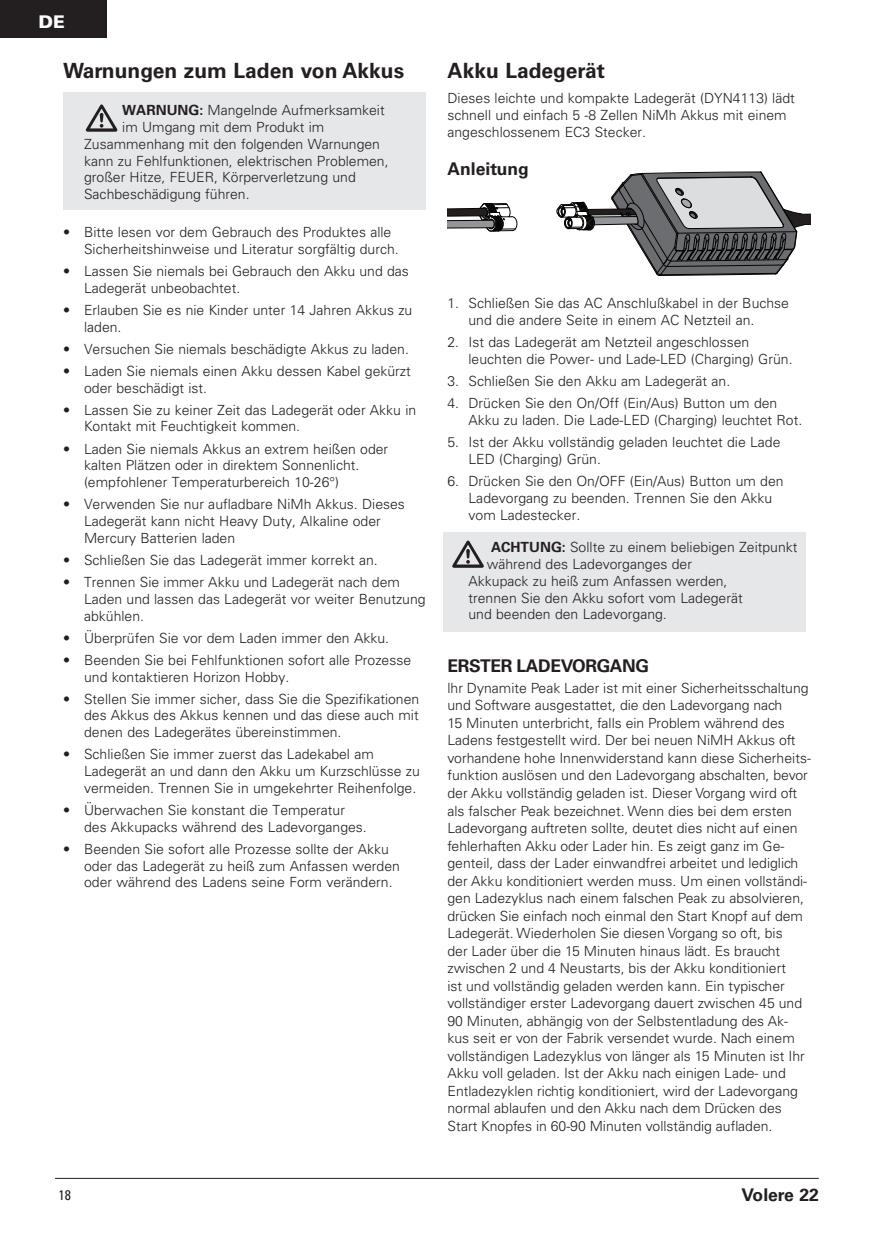
<style>
.page{position:relative;width:874px;height:1241px;background:#fff}
.page>*{position:absolute;margin:0;border:0;box-sizing:border-box;transform-origin:0 0}
.t1{font:700 21px "Univers LT Std";color:#231f20}
.t2{font:700 17.5px "Univers LT Std";color:#231f20}
.t3{font:900 17.5px "Univers LT Std";color:#fff}
.t4{font:300 14px/16.8px "Univers LT Std";color:#231f20}
.t5{font:condensed 14px "Univers LT Std";color:#231f20}
.s1{font-weight:700}
</style>
<div class="page">
<hr style="left:55px;top:1177px;width:763px;height:1px;background:#231f20">
<div style="left:0;top:0;width:106px;height:38px;background:#231f20"></div>
<div style="left:443px;top:531px;width:362px;height:100px;background:#e6e7e9"></div>
<div style="left:63px;top:93px;width:362px;height:117px;background:#e6e7e9"></div>
<svg style="left:447px;top:203px;width:70px;height:29px"></svg>
<svg style="left:556px;top:171px;width:254px;height:105px"></svg>
<svg style="left:452px;top:540px;width:31px;height:27px"></svg>
<svg style="left:86px;top:104px;width:31px;height:28px"></svg>
<p class="t3" style="left:38px;top:10px;width:28px">DE</p>
<h1 class="t1" style="left:63px;top:59px;width:342px">Warnungen zum Laden von Akkus</h1>
<p class="t4" style="left:122px;top:102px;width:264px"><span class="s1">WARNUNG:</span> Mangelnde Aufmerksamkeit</p>
<p class="t4" style="left:122px;top:119px;width:203px">im Umgang mit dem Produkt im</p>
<p class="t4" style="left:84px;top:135px;width:297px">Zusammenhang mit den folgenden Warnungen</p>
<p class="t4" style="left:84px;top:152px;width:306px">kann zu Fehlfunktionen, elektrischen Problemen,</p>
<p class="t4" style="left:84px;top:169px;width:273px">großer Hitze, FEUER, Körperverletzung und</p>
<p class="t4" style="left:84px;top:186px;width:167px">Sachbeschädigung führen.</p>
<p class="t4" style="left:84px;top:224px;width:316px;text-indent:-21px">• Bitte lesen vor dem Gebrauch des Produktes alle<br>Sicherheitshinweise und Literatur sorgfältig durch.</p>
<p class="t4" style="left:84px;top:262px;width:326px;text-indent:-21px">• Lassen Sie niemals bei Gebrauch den Akku und das<br>Ladegerät unbeobachtet.</p>
<p class="t4" style="left:84px;top:301px;width:329px;text-indent:-21px">• Erlauben Sie es nie Kinder unter 14 Jahren Akkus zu laden.</p>
<p class="t4" style="left:63px;top:340px;width:347px">• Versuchen Sie niemals beschädigte Akkus zu laden.</p>
<p class="t4" style="left:84px;top:362px;width:328px;text-indent:-21px">• Laden Sie niemals einen Akku dessen Kabel gekürzt oder beschädigt ist.</p>
<p class="t4" style="left:84px;top:401px;width:333px;text-indent:-21px">• Lassen Sie zu keiner Zeit das Ladegerät oder Akku in<br>Kontakt mit Feuchtigkeit kommen.</p>
<p class="t4" style="left:84px;top:440px;width:305px;text-indent:-21px">• Laden Sie niemals Akkus an extrem heißen oder kalten Plätzen oder in direktem Sonnenlicht. (empfohlener Temperaturbereich 10-26°)</p>
<p class="t4" style="left:84px;top:496px;width:322px;text-indent:-21px">• Verwenden Sie nur aufladbare NiMh Akkus. Dieses<br>Ladegerät kann nicht Heavy Duty, Alkaline oder<br>Mercury Batterien laden</p>
<p class="t4" style="left:63px;top:551px;width:316px">• Schließen Sie das Ladegerät immer korrekt an.</p>
<p class="t4" style="left:84px;top:573px;width:343px;text-indent:-21px">• Trennen Sie immer Akku und Ladegerät nach dem<br>Laden und lassen das Ladegerät vor weiter Benutzung abkühlen.</p>
<p class="t4" style="left:63px;top:629px;width:327px">• Überprüfen Sie vor dem Laden immer den Akku.</p>
<p class="t4" style="left:84px;top:651px;width:328px;text-indent:-21px">• Beenden Sie bei Fehlfunktionen sofort alle Prozesse und kontaktieren Horizon Hobby.</p>
<p class="t4" style="left:84px;top:690px;width:336px;text-align:justify;text-indent:-21px">• Stellen Sie immer sicher, dass Sie die Spezifikationen des Akkus des Akkus kennen und das diese auch mit denen des Ladegerätes übereinstimmen.</p>
<p class="t4" style="left:84px;top:745px;width:337px;text-indent:-21px">• Schließen Sie immer zuerst das Ladekabel am<br>Ladegerät an und dann den Akku um Kurzschlüsse zu vermeiden. Trennen Sie in umgekehrter Reihenfolge.</p>
<p class="t4" style="left:84px;top:801px;width:284px;text-indent:-21px">• Überwachen Sie konstant die Temperatur des Akkupacks während des Ladevorganges.</p>
<p class="t4" style="left:84px;top:840px;width:317px;text-indent:-21px">• Beenden Sie sofort alle Prozesse sollte der Akku oder das Ladegerät zu heiß zum Anfassen werden oder während des Ladens seine Form verändern.</p>
<p class="t5" style="left:59px;top:1185px;width:14px">18</p>
<h1 class="t1" style="left:447px;top:59px;width:159px">Akku Ladegerät</h1>
<p class="t4" style="left:447px;top:90px;width:349px">Dieses leichte und kompakte Ladegerät (DYN4113) lädt schnell und einfach 5 -8 Zellen NiMh Akkus mit einem angeschlossenem EC3 Stecker.</p>
<p class="t2" style="left:447px;top:159px;width:83px">Anleitung</p>
<p class="t4" style="left:468px;top:295px;width:322px;text-indent:-21px">1. Schließen Sie das AC Anschlußkabel in der Buchse und die andere Seite in einem AC Netzteil an.</p>
<p class="t4" style="left:468px;top:334px;width:325px;text-indent:-21px">2. Ist das Ladegerät am Netzteil angeschlossen leuchten die Power- und Lade-LED (Charging) Grün.</p>
<p class="t4" style="left:447px;top:373px;width:284px">3. Schließen Sie den Akku am Ladegerät an.</p>
<p class="t4" style="left:468px;top:395px;width:335px;text-indent:-21px">4. Drücken Sie den On/Off (Ein/Aus) Button um den<br>Akku zu laden. Die Lade-LED (Charging) leuchtet Rot.</p>
<p class="t4" style="left:468px;top:433px;width:313px;text-indent:-21px">5. Ist der Akku vollständig geladen leuchtet die Lade<br>LED (Charging) Grün.</p>
<p class="t4" style="left:468px;top:472px;width:316px;text-indent:-21px">6. Drücken Sie den On/OFF (Ein/Aus) Button um den<br>Ladevorgang zu beenden. Trennen Sie den Akku vom Ladestecker.</p>
<p class="t4" style="left:491px;top:538px;width:308px"><span class="s1">ACHTUNG:</span> Sollte zu einem beliebigen Zeitpunkt</p>
<p class="t4" style="left:486px;top:555px;width:207px">während des Ladevorganges der</p>
<p class="t4" style="left:468px;top:572px;width:260px">Akkupack zu heiß zum Anfassen werden,</p>
<p class="t4" style="left:468px;top:589px;width:275px">trennen Sie den Akku sofort vom Ladegerät</p>
<p class="t4" style="left:468px;top:606px;width:200px">und beenden den Ladevorgang.</p>
<p class="t2" style="left:447px;top:655px;width:22px">Erster</p>
<p class="t2" style="left:516px;top:655px;width:22px">Lade</p>
<p class="t2" style="left:560px;top:655px;width:38px">vorgang</p>
<p class="t4" style="left:447px;top:679px;width:365px;line-height:17.5px">lhr Dynamite Peak Lader ist mit einer Sicherheitsschaltung und Software ausgestattet, die den Ladevorgang nach<br>15 Minuten unterbricht, falls ein Problem während des Ladens festgestellt wird. Der bei neuen NiMH Akkus oft vorhandene hohe Innenwiderstand kann diese Sicherheits&shy;funktion auslösen und den Ladevorgang abschalten, bevor der Akku vollständig geladen ist. Dieser Vorgang wird oft als falscher Peak bezeichnet. Wenn dies bei dem ersten Ladevorgang auftreten sollte, deutet dies nicht auf einen fehlerhaften Akku oder Lader hin. Es zeigt ganz im Ge&shy;genteil, dass der Lader einwandfrei arbeitet und lediglich der Akku konditioniert werden muss. Um einen vollständi&shy;gen Ladezyklus nach einem falschen Peak zu absolvieren, drücken Sie einfach noch einmal den Start Knopf auf dem Ladegerät. Wiederholen Sie diesen Vorgang so oft, bis<br>der Lader über die 15 Minuten hinaus lädt. Es braucht zwischen 2 und 4 Neustarts, bis der Akku konditioniert<br>ist und vollständig geladen werden kann. Ein typischer vollständiger erster Ladevorgang dauert zwischen 45 und 90 Minuten, abhängig von der Selbstentladung des Ak&shy;kus seit er von der Fabrik versendet wurde. Nach einem vollständigen Ladezyklus von länger als 15 Minuten ist Ihr Akku voll geladen. Ist der Akku nach einigen Lade- und Entladezyklen richtig konditioniert, wird der Ladevorgang normal ablaufen und den Akku nach dem Drücken des Start Knopfes in 60-90 Minuten vollständig aufladen.</p>
<p class="t2" style="left:741px;top:1184px;width:79px">Volere 22</p>
</div>
